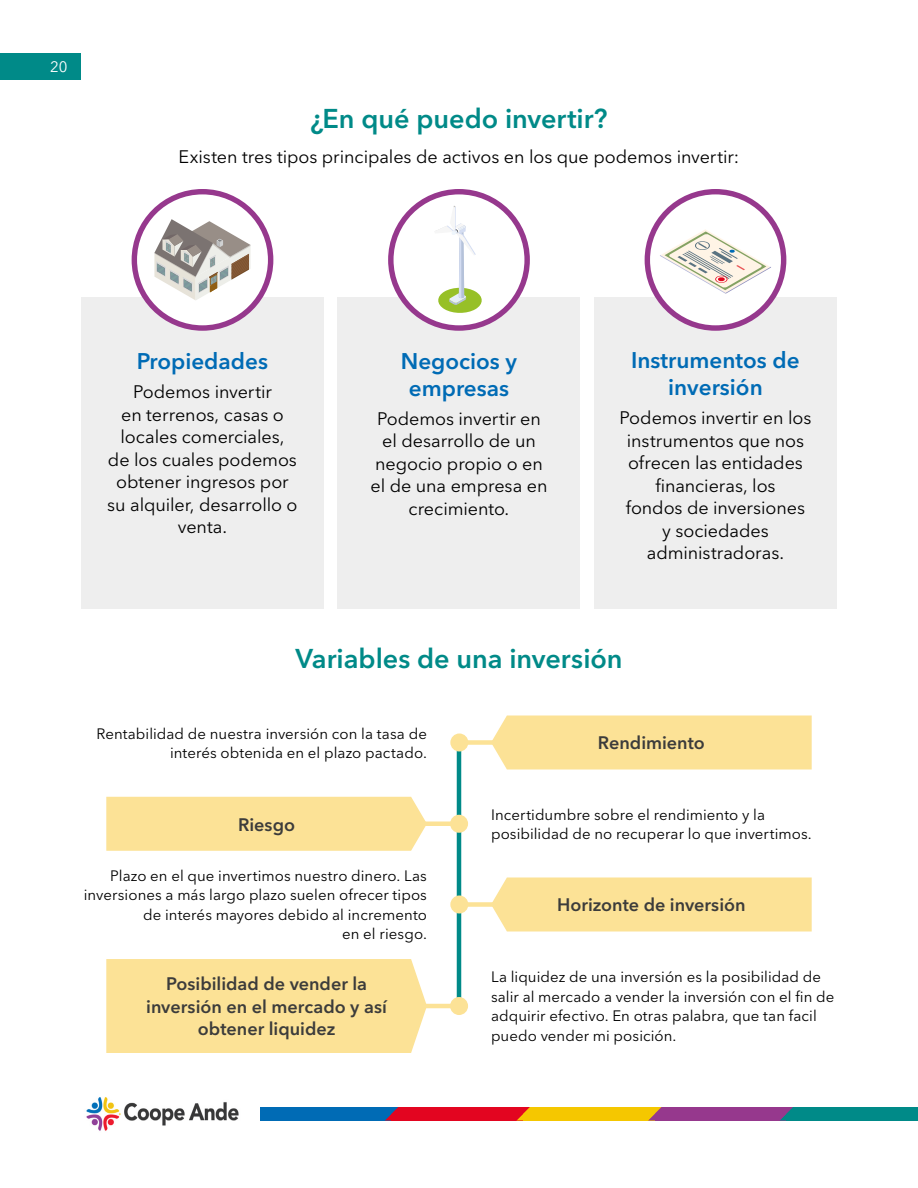
<style>
.page{position:relative;width:918px;height:1188px;background:#fff}
.page>*{position:absolute;margin:0;border:0;box-sizing:border-box;transform-origin:0 0}
.t1{font:600 27px "Avenir Next LT Pro";letter-spacing:-.005em;color:#008a88}
.t2{font:600 22.5px/27px "Avenir Next LT Pro";color:#006bb5;text-align:center}
.t3{font:18px/22.5px "Avenir Next LT Pro";letter-spacing:-.005em;color:#000;text-align:center}
.t4{font:600 18px/22.5px "Avenir Next LT Pro";color:#3c3c3b;text-align:center}
.t5{font:15px/19.5px "Avenir Next LT Pro";letter-spacing:.005em;color:#000;text-align:right}
.t6{font:15px "Avenir Next LT Pro";color:#fff}
</style>
<div class="page">
<div style="left:260px;top:1107px;width:132px;height:13px;background:#006bb5"></div>
<div style="left:392px;top:1107px;width:131px;height:13px;background:#e30520"></div>
<div style="left:523px;top:1107px;width:132px;height:13px;background:#f5c700"></div>
<div style="left:655px;top:1107px;width:131px;height:13px;background:#96388d"></div>
<div style="left:786px;top:1107px;width:132px;height:13px;background:#008a88"></div>
<svg style="left:385px;top:1107px;width:13px;height:13px"></svg>
<svg style="left:517px;top:1107px;width:13px;height:13px"></svg>
<svg style="left:649px;top:1107px;width:13px;height:13px"></svg>
<svg style="left:780px;top:1107px;width:13px;height:13px"></svg>
<img style="left:86px;top:1097px;width:153px;height:34px">
<div style="left:0;top:53px;width:81px;height:27px;background:#008a88"></div>
<div style="left:81px;top:297px;width:243px;height:311px;background:#eee"></div>
<div style="left:338px;top:297px;width:242px;height:311px;background:#eee"></div>
<div style="left:594px;top:297px;width:243px;height:311px;background:#eee"></div>
<div style="left:391px;top:192px;width:136px;height:136px;background:#fff;border-radius:50%"></div>
<svg style="left:436px;top:206px;width:46px;height:107px"></svg>
<div style="left:388px;top:189px;width:142px;height:142px;border:5px solid #96388d;border-radius:50%"></div>
<div style="left:647px;top:192px;width:137px;height:136px;background:#fff;border-radius:50%"></div>
<svg style="left:660px;top:229px;width:111px;height:65px"></svg>
<div style="left:645px;top:189px;width:141px;height:142px;border:5px solid #96388d;border-radius:50%"></div>
<svg style="left:134px;top:192px;width:137px;height:136px"></svg>
<svg style="left:154px;top:219px;width:97px;height:82px"></svg>
<div style="left:132px;top:189px;width:141px;height:142px;border:5px solid #96388d;border-radius:50%"></div>
<div style="left:492px;top:716px;width:320px;height:54px;background:#fce296"></div>
<div style="left:492px;top:878px;width:320px;height:54px;background:#fce296"></div>
<div style="left:106px;top:797px;width:321px;height:54px;background:#fce296"></div>
<div style="left:106px;top:959px;width:321px;height:94px;background:#fce296"></div>
<hr style="left:457px;top:742px;width:4px;height:261px;background:#008a88">
<div style="left:459px;top:740px;width:35px;height:5px;background:#fce296"></div>
<div style="left:450px;top:734px;width:18px;height:18px;background:#fce296;border-radius:50%"></div>
<div style="left:459px;top:902px;width:35px;height:5px;background:#fce296"></div>
<div style="left:450px;top:896px;width:18px;height:18px;background:#fce296;border-radius:50%"></div>
<hr style="left:424px;top:822px;width:35px;height:4px;background:#fce296">
<div style="left:450px;top:815px;width:18px;height:18px;background:#fce296;border-radius:50%"></div>
<hr style="left:424px;top:1004px;width:35px;height:4px;background:#fce296">
<div style="left:450px;top:997px;width:18px;height:18px;background:#fce296;border-radius:50%"></div>
<p class="t6" style="left:50px;top:58px;width:19px">20</p>
<h1 class="t1" style="left:310px;top:103px;width:299px">¿En qué puedo invertir?</h1>
<p class="t3" style="left:179px;top:145px;width:562px">Existen tres tipos principales de activos en los que podemos invertir:</p>
<h2 class="t2" style="left:137px;top:348px;width:133px">Propiedades</h2>
<p class="t3" style="left:107px;top:381px;width:192px">Podemos invertir<br>en terrenos, casas o locales comerciales,<br>de los cuales podemos obtener ingresos por su alquiler, desarrollo o venta.</p>
<h2 class="t2" style="left:401px;top:347px;width:118px">Negocios y empresas</h2>
<p class="t3" style="left:370px;top:407px;width:179px">Podemos invertir en el desarrollo de un negocio propio o en el de una empresa en crecimiento.</p>
<h2 class="t2" style="left:631px;top:347px;width:170px">Instrumentos de inversión</h2>
<p class="t3" style="left:620px;top:407px;width:193px">Podemos invertir en los instrumentos que nos ofrecen las entidades financieras, los<br>fondos de inversiones y sociedades administradoras.</p>
<h1 class="t1" style="left:295px;top:643px;width:329px">Variables de una inversión</h1>
<p class="t5" style="left:96px;top:724px;width:332px">Rentabilidad de nuestra inversión con la tasa de interés obtenida en el plazo pactado.</p>
<p class="t4" style="left:238px;top:813px;width:58px">Riesgo</p>
<p class="t5" style="left:84px;top:866px;width:345px">Plazo en el que invertimos nuestro dinero. Las inversiones a más largo plazo suelen ofrecer tipos de interés mayores debido al incremento<br>en el riesgo.</p>
<p class="t4" style="left:146px;top:973px;width:242px">Posibilidad de vender la inversión en el mercado y así obtener liquidez</p>
<p class="t4" style="left:598px;top:732px;width:109px">Rendimiento</p>
<p class="t5" style="left:491px;top:805px;width:322px;text-align:left">Incertidumbre sobre el rendimiento y la posibilidad de no recuperar lo que invertimos.</p>
<p class="t4" style="left:557px;top:894px;width:190px">Horizonte de inversión</p>
<p class="t5" style="left:491px;top:967px;width:345px;text-align:left">La liquidez de una inversión es la posibilidad de salir al mercado a vender la inversión con el fin de adquirir efectivo. En otras palabra, que tan facil puedo vender mi posición.</p>
</div>
